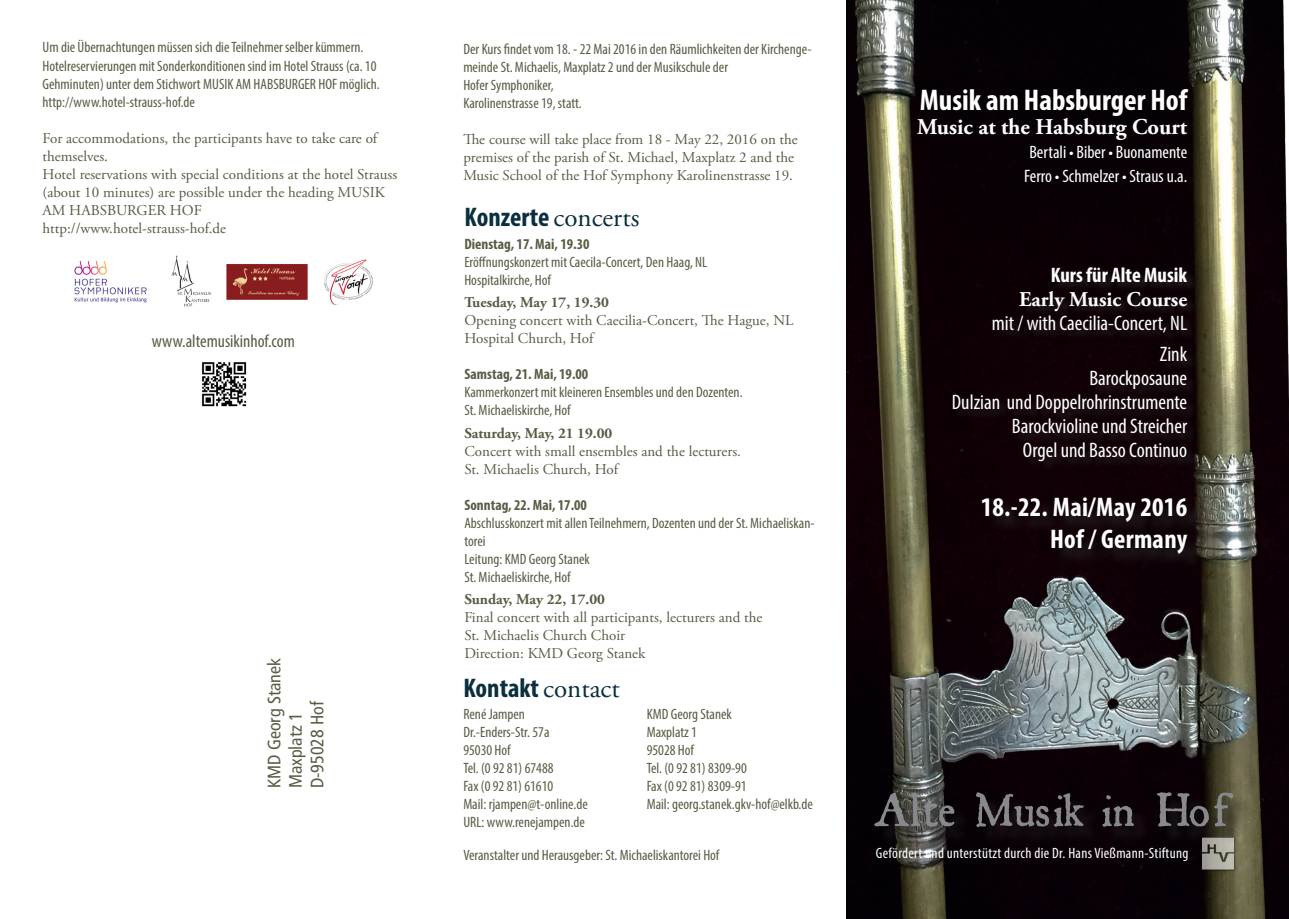
<style>
.page{position:relative;width:1289px;height:919px;background:#fff}
.page>*{position:absolute;margin:0;border:0;box-sizing:border-box;transform-origin:0 0}
.t1{font:51px "Roman Antique";color:#87898c}
.t2{font:700 condensed 30px "Myriad Pro";color:#fff}
.t3{font:700 condensed 27px "Myriad Pro";color:#0a2f3e}
.t4{font:700 condensed 27px "Myriad Pro";letter-spacing:.01em;color:#fff}
.t5{font:700 22.5px "Adobe Garamond Pro";color:#fff}
.t6{font:condensed 21px "Myriad Pro";color:#fff}
.t7{font:700 condensed 21px "Myriad Pro";color:#fff}
.t8{font:700 21px "Adobe Garamond Pro";color:#fff}
.t9{font:condensed 18px "Myriad Pro";color:#fff}
.t10{font:condensed 18px "Frutiger LT";color:#5c5b45}
.t11{font:condensed 18px "Myriad Pro";color:#5c5b45}
.t12{font:condensed 15px/18px "Myriad Pro";color:#5c5b45}
.t13{font:15px/18px "Adobe Garamond Pro";color:#5c5b45}
.t14{font:700 condensed 15px "Myriad Pro";color:#5c5b45}
.t15{font:700 15px "Adobe Garamond Pro";color:#5c5b45}
.t16{font:condensed 15px "Myriad Pro";letter-spacing:.02em;color:#fff}
.s1{font-family:"Adobe Garamond Pro";font-weight:400;font-stretch:normal}
</style>
<div class="page">
<img style="left:846px;top:0;width:442px;height:918px">
<div style="left:984px;top:499px;width:221px;height:72px;background:linear-gradient(to bottom,#16090c,#120409)"></div>
<div style="left:877px;top:794px;width:374px;height:51px;background:#231f20;opacity:.75"></div>
<img style="left:1200px;top:837px;width:36px;height:35px">
<img style="left:74px;top:255px;width:299px;height:52px">
<div style="left:954px;top:269px;width:243px;height:203px;background:#231f20;opacity:.96"></div>
<img style="left:202px;top:362px;width:45px;height:45px">
<p class="t12" style="left:43px;top:38px;width:322px">Um die Übernachtungen müssen sich die Teilnehmer selber kümmern.</p>
<p class="t12" style="left:43px;top:56px;width:339px">Hotelreservierungen mit Sonderkonditionen sind im Hotel Strauss (ca. 10<br>Gehminuten) unter dem Stichwort MUSIK AM HABSBURGER HOF möglich.</p>
<p class="t12" style="left:43px;top:92px;width:154px">http://www.hotel-strauss-hof.de</p>
<p class="t13" style="left:43px;top:129px;width:336px">For accommodations, the participants have to take care of themselves.</p>
<p class="t13" style="left:43px;top:165px;width:356px">Hotel reservations with special conditions at the hotel Strauss (about 10 minutes) are possible under the heading MUSIK<br>AM HABSBURGER HOF</p>
<p class="t13" style="left:43px;top:219px;width:185px">http://www.hotel-strauss-hof.de</p>
<p class="t11" style="left:152px;top:330px;width:145px">www.altemusikinhof.com</p>
<p class="t10" style="left:264px;top:788px;width:132px;rotate:-90deg">KMD Georg Stanek</p>
<p class="t10" style="left:307px;top:788px;width:89px;rotate:-90deg">D-95028 Hof</p>
<p class="t10" style="left:285px;top:788px;width:78px;rotate:-90deg">Maxplatz 1</p>
<p class="t12" style="left:463px;top:39px;width:350px">Der Kurs findet vom 18. - 22 Mai 2016 in den Räumlichkeiten der Kirchenge&shy;meinde St. Michaelis, Maxplatz 2 und der Musikschule der</p>
<p class="t12" style="left:463px;top:75px;width:92px">Hofer Symphoniker,</p>
<p class="t12" style="left:463px;top:93px;width:120px">Karolinenstrasse 19, statt.</p>
<p class="t13" style="left:463px;top:130px;width:336px">The course will take place from 18 - May 22, 2016 on the premises of the parish of St. Michael, Maxplatz 2 and the<br>Music School of the Hof Symphony Karolinenstrasse 19.</p>
<p class="t3" style="left:464px;top:200px;width:176px">Konzerte <span class="s1">concerts</span></p>
<p class="t14" style="left:464px;top:234px;width:127px">Dienstag, 17. Mai, 19.30</p>
<p class="t12" style="left:464px;top:252px;width:244px">Eröffnungskonzert mit Caecila-Concert, Den Haag, NL</p>
<p class="t12" style="left:464px;top:270px;width:88px">Hospitalkirche, Hof</p>
<p class="t15" style="left:464px;top:294px;width:146px">Tuesday, May 17, 19.30</p>
<p class="t13" style="left:464px;top:312px;width:330px">Opening concert with Caecilia-Concert, The Hague, NL</p>
<p class="t13" style="left:464px;top:330px;width:130px">Hospital Church, Hof</p>
<p class="t14" style="left:464px;top:365px;width:125px">Samstag, 21. Mai, 19.00</p>
<p class="t12" style="left:464px;top:383px;width:280px">Kammerkonzert mit kleineren Ensembles und den Dozenten.</p>
<p class="t12" style="left:464px;top:401px;width:108px">St. Michaeliskirche, Hof</p>
<p class="t15" style="left:464px;top:424px;width:149px">Saturday, May, 21 19.00</p>
<p class="t13" style="left:464px;top:442px;width:278px">Concert with small ensembles and the lecturers.</p>
<p class="t13" style="left:464px;top:460px;width:155px">St. Michaelis Church, Hof</p>
<p class="t14" style="left:464px;top:495px;width:124px">Sonntag, 22. Mai, 17.00</p>
<p class="t12" style="left:464px;top:513px;width:352px">Abschlusskonzert mit allen Teilnehmern, Dozenten und der St. Michaeliskan&shy;torei</p>
<p class="t12" style="left:464px;top:549px;width:127px">Leitung: KMD Georg Stanek</p>
<p class="t12" style="left:464px;top:567px;width:108px">St. Michaeliskirche, Hof</p>
<p class="t15" style="left:464px;top:591px;width:142px">Sunday, May 22, 17.00</p>
<p class="t13" style="left:464px;top:609px;width:299px">Final concert with all participants, lecturers and the</p>
<p class="t13" style="left:464px;top:627px;width:162px">St. Michaelis Church Choir</p>
<p class="t13" style="left:464px;top:645px;width:182px">Direction: KMD Georg Stanek</p>
<p class="t3" style="left:463px;top:671px;width:158px">Kontakt <span class="s1">contact</span></p>
<p class="t12" style="left:463px;top:705px;width:63px">René Jampen</p>
<p class="t12" style="left:463px;top:723px;width:88px">Dr.-Enders-Str. 57a</p>
<p class="t12" style="left:463px;top:741px;width:49px">95030 Hof</p>
<p class="t12" style="left:463px;top:759px;width:92px">Tel. (0 92 81) 67488</p>
<p class="t12" style="left:463px;top:777px;width:91px">Fax (0 92 81) 61610</p>
<p class="t12" style="left:463px;top:795px;width:126px">Mail: rjampen@t-online.de</p>
<p class="t12" style="left:463px;top:813px;width:123px">URL: www.renejampen.de</p>
<p class="t12" style="left:646px;top:705px;width:87px">KMD Georg Stanek</p>
<p class="t12" style="left:646px;top:723px;width:52px">Maxplatz 1</p>
<p class="t12" style="left:646px;top:741px;width:49px">95028 Hof</p>
<p class="t12" style="left:646px;top:759px;width:102px">Tel. (0 92 81) 8309-90</p>
<p class="t12" style="left:646px;top:777px;width:101px">Fax (0 92 81) 8309-91</p>
<p class="t12" style="left:646px;top:795px;width:168px">Mail: georg.stanek.gkv-hof@elkb.de</p>
<p class="t12" style="left:463px;top:845px;width:257px">Veranstalter und Herausgeber: St. Michaeliskantorei Hof</p>
<p class="t2" style="left:919px;top:81px;width:269px">Musik am Habsburger Hof</p>
<p class="t5" style="left:917px;top:113px;width:271px">Music at the Habsburg Court</p>
<p class="t9" style="left:1029px;top:141px;width:159px">Bertali • Biber • Buonamente</p>
<p class="t9" style="left:1024px;top:165px;width:165px">Ferro • Schmelzer • Straus u.a.</p>
<p class="t7" style="left:1050px;top:261px;width:138px">Kurs für Alte Musik</p>
<p class="t8" style="left:1019px;top:287px;width:170px">Early Music Course</p>
<p class="t6" style="left:991px;top:310px;width:197px">mit / with Caecilia-Concert, NL</p>
<p class="t6" style="left:1159px;top:341px;width:29px">Zink</p>
<p class="t6" style="left:1089px;top:365px;width:99px">Barockposaune</p>
<p class="t6" style="left:951px;top:389px;width:237px">Dulzian und Doppelrohrinstrumente</p>
<p class="t6" style="left:1011px;top:413px;width:177px">Barockvioline und Streicher</p>
<p class="t6" style="left:1022px;top:437px;width:166px">Orgel und Basso Continuo</p>
<p class="t4" style="left:980px;top:489px;width:208px">18.-22. Mai/May 2016</p>
<p class="t4" style="left:1050px;top:522px;width:138px">Hof / Germany</p>
<p class="t1" style="left:875px;top:779px;width:356px">Alte Musik in Hof</p>
<p class="t16" style="left:876px;top:844px;width:314px">Gefördert und unterstützt durch die Dr. Hans Vießmann-Stiftung</p>
</div>
